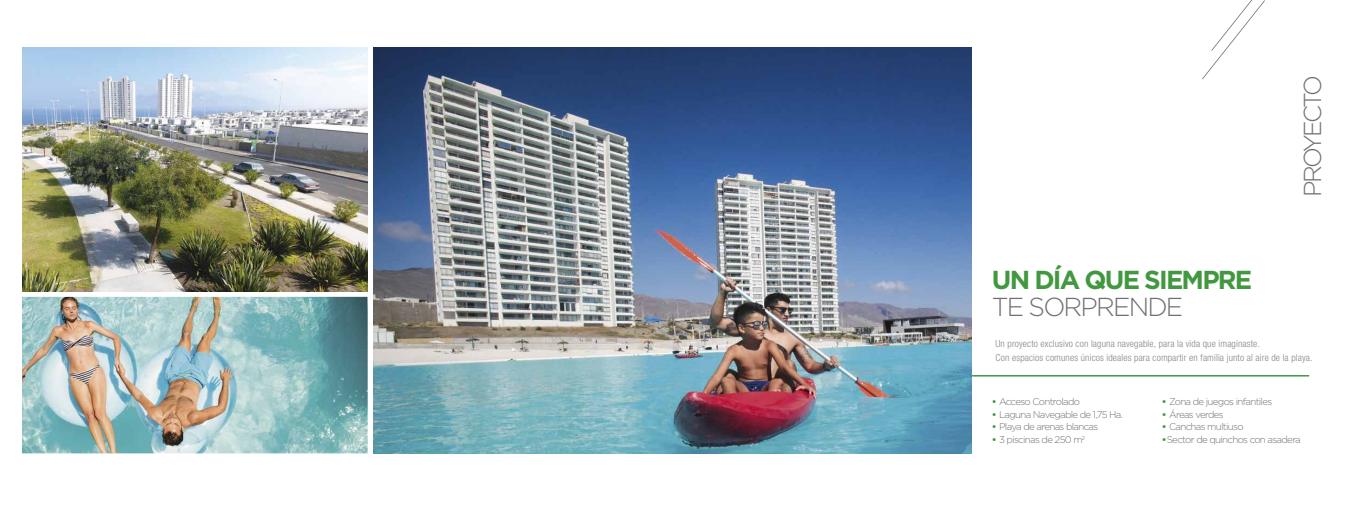
<style>
.page{position:relative;width:1361px;height:511px;background:#fff}
.page>*{position:absolute;margin:0;border:0;box-sizing:border-box;transform-origin:0 0}
.t1{font:700 25.95px "Gotham Pro";letter-spacing:-.07em;color:#429841}
.t2{font:300 25.95px "Gotham Pro";letter-spacing:-.07em;color:#717175}
.t3{font:300 24.53px "Gotham Pro";letter-spacing:-.11em;color:#717175}
.t4{font:300 9.75px "Gotham Pro";letter-spacing:-.07em;color:#717175}
.t5{font:300 condensed 9.75px/13.5px "Helvetica Neue";letter-spacing:.015em;color:#868589}
.s1{font-weight:700;color:#429841}
</style>
<div class="page">
<hr style="left:947px;top:374px;width:362px;height:2px;background:#429841">
<img style="left:23px;top:47px;width:344px;height:245px">
<img style="left:373px;top:47px;width:598px;height:405px">
<img style="left:22px;top:296px;width:346px;height:157px">
<svg style="left:1202px;top:0;width:62px;height:79px"></svg>
<h1 class="t1" style="left:992px;top:264px;width:262px">UN DÍA QUE SIEMPRE</h1>
<h1 class="t2" style="left:992px;top:292px;width:193px">TE SORPRENDE</h1>
<h2 class="t3" style="left:1299px;top:197px;width:124px;rotate:-90deg">PROYECTO</h2>
<p class="t5" style="left:995px;top:336px;width:318px">Un proyecto exclusivo con laguna navegable, para la vida que imaginaste.<br>Con espacios comunes únicos ideales para compartir en familia junto al aire de la playa.</p>
<p class="t4" style="left:992px;top:396px;width:90px"><span class="s1">•</span> Acceso Controlado</p>
<p class="t4" style="left:992px;top:408px;width:133px"><span class="s1">•</span> Laguna Navegable de 1,75 Ha.</p>
<p class="t4" style="left:992px;top:421px;width:108px"><span class="s1">•</span> Playa de arenas blancas</p>
<p class="t4" style="left:992px;top:434px;width:95px"><span class="s1">•</span> 3 piscinas de 250 m<sup>2</sup></p>
<p class="t4" style="left:1161px;top:396px;width:112px"><span class="s1">•</span> Zona de juegos infantiles</p>
<p class="t4" style="left:1161px;top:408px;width:63px"><span class="s1">•</span> Áreas verdes</p>
<p class="t4" style="left:1161px;top:421px;width:83px"><span class="s1">•</span> Canchas multiuso</p>
<p class="t4" style="left:1161px;top:434px;width:141px"><span class="s1">•</span>Sector de quinchos con asadera</p>
</div>
